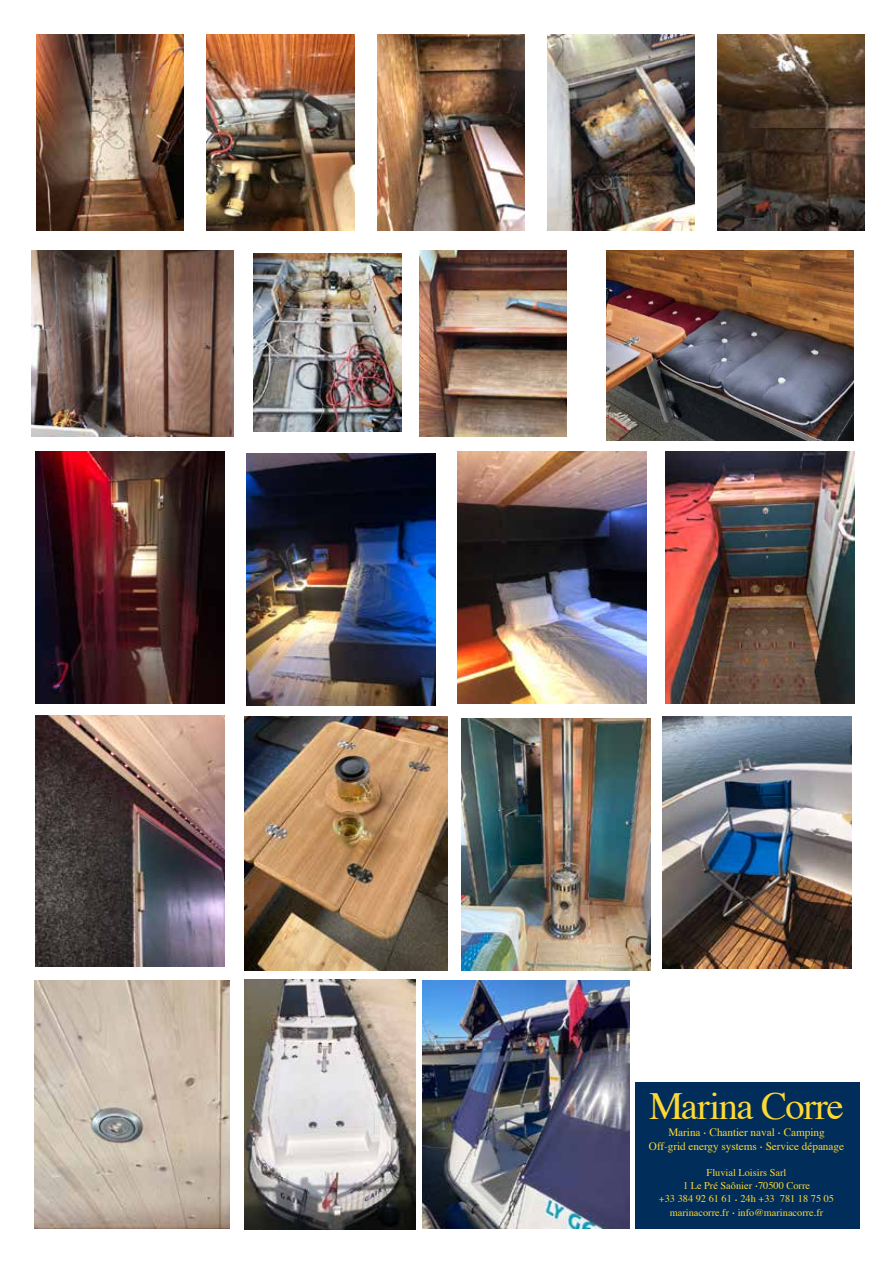
<style>
.page{position:relative;width:893px;height:1263px;background:#fff}
.page>*{position:absolute;margin:0;border:0;box-sizing:border-box;transform-origin:0 0}
.t1{font:38.55px "Times";letter-spacing:-.03em;color:#ffd933}
.t2{font:11.25px/14.1px "Times";letter-spacing:-.005em;color:#ffd933;text-align:center}
.t3{font:10.35px/13.2px "Times";color:#ffd933;text-align:center}
</style>
<div class="page">
<img style="left:207px;top:34px;width:147px;height:196px">
<img style="left:547px;top:34px;width:147px;height:196px">
<img style="left:377px;top:34px;width:147px;height:196px">
<img style="left:37px;top:34px;width:147px;height:196px">
<img style="left:717px;top:34px;width:147px;height:196px">
<img style="left:32px;top:251px;width:202px;height:185px">
<img style="left:253px;top:253px;width:149px;height:179px">
<img style="left:34px;top:980px;width:196px;height:249px">
<img style="left:665px;top:452px;width:189px;height:252px">
<img style="left:35px;top:452px;width:189px;height:252px">
<img style="left:423px;top:980px;width:206px;height:249px">
<img style="left:461px;top:719px;width:189px;height:252px">
<img style="left:35px;top:715px;width:189px;height:251px">
<img style="left:662px;top:716px;width:189px;height:252px">
<img style="left:606px;top:251px;width:248px;height:189px">
<img style="left:457px;top:452px;width:189px;height:252px">
<img style="left:420px;top:251px;width:147px;height:185px">
<img style="left:244px;top:716px;width:204px;height:254px">
<img style="left:247px;top:454px;width:189px;height:252px">
<img style="left:244px;top:979px;width:172px;height:250px">
<div style="left:635px;top:1082px;width:225px;height:147px;background:#002d59"></div>
<h1 class="t1" style="left:649px;top:1069px;width:196px">Marina Corre</h1>
<p class="t2" style="left:649px;top:1124px;width:197px">Marina <sup>.</sup> Chantier naval <sup>.</sup> Camping<br>Off-grid energy systems <sup>.</sup> Service dépanage</p>
<p class="t3" style="left:659px;top:1165px;width:177px">Fluvial Loisirs Sarl<br>1 Le Pré Saônier <sup>.</sup>70500 Corre<br>+33 384 92 61 61 <sup>.</sup> 24h +33 781 18 75 05 marinacorre.fr <sup>.</sup> info@marinacorre.fr</p>
</div>
